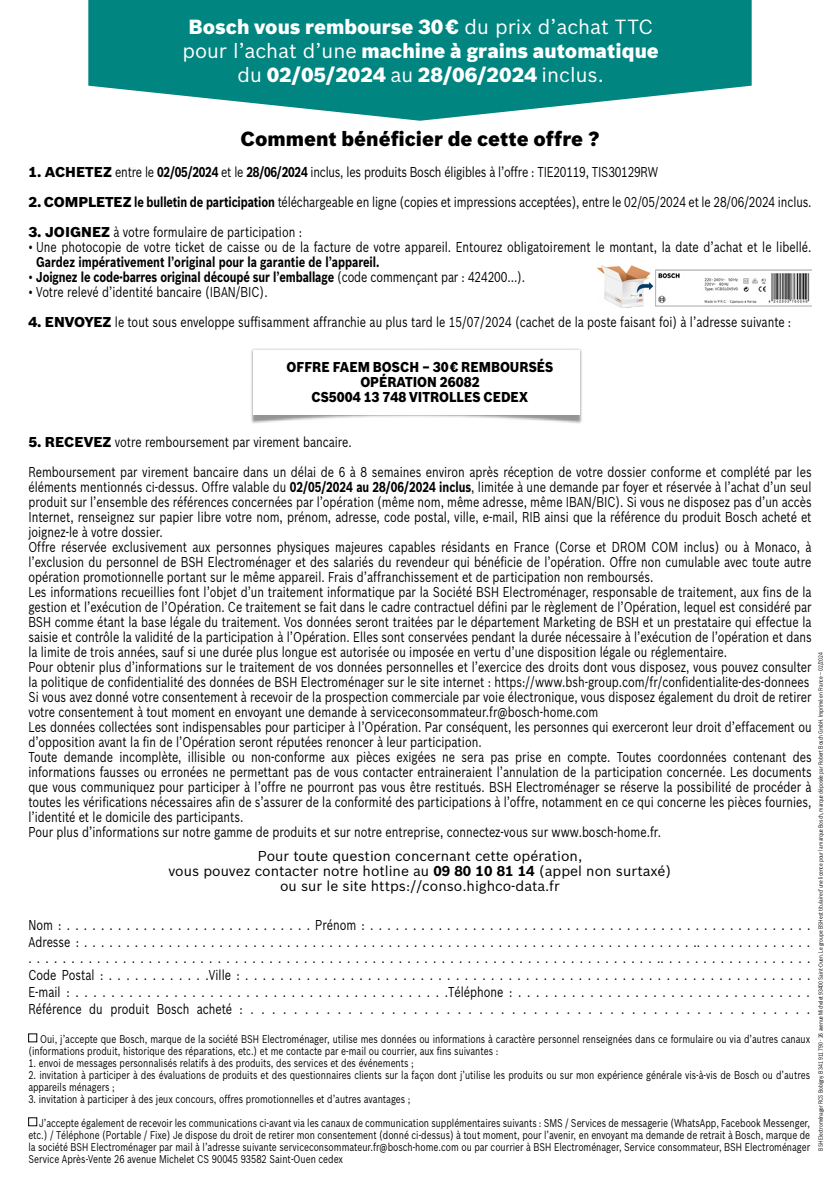
<style>
.page{position:relative;width:840px;height:1191px;background:#fff}
.page>*{position:absolute;margin:0;border:0;box-sizing:border-box;transform-origin:0 0}
.t1{font:900 20px/24px "Bosch Sans";color:#fff;text-align:center}
.t2{font:900 20px "Bosch Sans";color:#000}
.t3{font:14px/15px "Bosch Sans";color:#000;scale:.79 1}
.t4{font:14px/15px "Bosch Sans";color:#000;text-align:center}
.t5{font:700 14px "Bosch Sans";letter-spacing:-.005em;color:#000;scale:.79 1}
.t6{font:14px "Bosch Sans";letter-spacing:-.02em;color:#000;scale:.79 1}
.t7{font:900 14px/15px "Bosch Sans";color:#000;text-align:center;scale:.9 1}
.t8{font:11px/12px "Bosch Sans";color:#000;scale:.79 1}
.t9{font:6px "Bosch Sans";letter-spacing:-.02em;color:#000;scale:.79 1}
.s1{font-weight:400}
.s2{font-weight:900}
.s3{font-weight:700}
</style>
<div class="page">
<svg style="left:88px;top:0;width:663px;height:121px;background:#259693"></svg>
<img style="left:251px;top:348px;width:331px;height:75px">
<div style="left:253px;top:350px;width:326px;height:64px;background:#fff"></div>
<img style="left:597px;top:265px;width:214px;height:42px">
<div style="left:28px;top:1117px;width:9px;height:9px;border:1px solid #000"></div>
<div style="left:28px;top:1033px;width:9px;height:9px;border:1px solid #000"></div>
<h1 class="t1" style="left:182px;top:15px;width:478px">Bosch vous rembourse 30€ <span class="s1">du prix d’achat TTC pour l’achat d’une</span> machine à grains automatique <span class="s1">du</span> 02/05/2024 <span class="s1">au</span> 28/06/2024 <span class="s1">inclus.</span></h1>
<h1 class="t2" style="left:240px;top:126px;width:360px">Comment bénéficier de cette offre ?</h1>
<p class="t6" style="left:28px;top:163px;width:798px"><span class="s2">1. ACHETEZ</span> entre le <span class="s3">02/05/2024</span> et le <span class="s3">28/06/2024</span> inclus, les produits Bosch éligibles à l’offre : TIE20119, TIS30129RW</p>
<p class="t3" style="left:28px;top:194px;width:992px"><span class="s2">2. COMPLETEZ</span> <span class="s3">le bulletin de participation</span> téléchargeable en ligne (copies et impressions acceptées), entre le 02/05/2024 et le 28/06/2024 inclus.</p>
<p class="t3" style="left:28px;top:224px;width:348px"><span class="s2">3. JOIGNEZ</span> à votre formulaire de participation :</p>
<p class="t3" style="left:28px;top:239px;width:992px">• Une photocopie de votre ticket de caisse ou de la facture de votre appareil. Entourez obligatoirement le montant, la date d’achat et le libellé.</p>
<p class="t5" style="left:36px;top:253px;width:436px">Gardez impérativement l’original pour la garantie de l’appareil.</p>
<p class="t5" style="left:28px;top:268px;width:630px"><span class="s1">•</span> Joignez le code-barres original découpé sur l’emballage <span class="s1">(code commençant par : 424200…).</span></p>
<p class="t3" style="left:28px;top:284px;width:304px">• Votre relevé d’identité bancaire (IBAN/BIC).</p>
<p class="t3" style="left:28px;top:314px;width:966px"><span class="s2">4. ENVOYEZ</span> le tout sous enveloppe suffisamment affranchie au plus tard le 15/07/2024 (cachet de la poste faisant foi) à l’adresse suivante :</p>
<p class="t7" style="left:286px;top:359px;width:298px">OFFRE FAEM BOSCH – 30€ REMBOURSÉS<br>OPÉRATION 26082<br>CS5004 13 748 VITROLLES CEDEX</p>
<p class="t3" style="left:28px;top:427px;width:992px;line-height:30px"><span class="s2">5. RECEVEZ</span> votre remboursement par virement bancaire.<br>Remboursement par virement bancaire dans un délai de 6 à 8 semaines environ après réception de votre dossier conforme et complété par les</p>
<p class="t3" style="left:28px;top:479px;width:992px">éléments mentionnés ci-dessus. Offre valable du <span class="s3">02/05/2024 au 28/06/2024 inclus</span>, limitée à une demande par foyer et réservée à l’achat d’un seul produit sur l’ensemble des références concernées par l’opération (même nom, même adresse, même IBAN/BIC). Si vous ne disposez pas d’un accès Internet, renseignez sur papier libre votre nom, prénom, adresse, code postal, ville, e-mail, RIB ainsi que la référence du produit Bosch acheté et joignez-le à votre dossier.<br>Offre réservée exclusivement aux personnes physiques majeures capables résidants en France (Corse et DROM COM inclus) ou à Monaco, à l’exclusion du personnel de BSH Electroménager et des salariés du revendeur qui bénéficie de l’opération. Offre non cumulable avec toute autre opération promotionnelle portant sur le même appareil. Frais d’affranchissement et de participation non remboursés.<br>Les informations recueillies font l’objet d’un traitement informatique par la Société BSH Electroménager, responsable de traitement, aux fins de la gestion et l’exécution de l’Opération. Ce traitement se fait dans le cadre contractuel défini par le règlement de l’Opération, lequel est considéré par BSH comme étant la base légale du traitement. Vos données seront traitées par le département Marketing de BSH et un prestataire qui effectue la saisie et contrôle la validité de la participation à l’Opération. Elles sont conservées pendant la durée nécessaire à l’exécution de l’opération et dans la limite de trois années, sauf si une durée plus longue est autorisée ou imposée en vertu d’une disposition légale ou réglementaire.<br>Pour obtenir plus d’informations sur le traitement de vos données personnelles et l’exercice des droits dont vous disposez, vous pouvez consulter la politique de confidentialité des données de BSH Electroménager sur le site internet : https://www.bsh-group.com/fr/confidentialite-des-donnees Si vous avez donné votre consentement à recevoir de la prospection commerciale par voie électronique, vous disposez également du droit de retirer votre consentement à tout moment en envoyant une demande à serviceconsommateur.fr@bosch-home.com<br>Les données collectées sont indispensables pour participer à l’Opération. Par conséquent, les personnes qui exerceront leur droit d’effacement ou d’opposition avant la fin de l’Opération seront réputées renoncer à leur participation.<br>Toute demande incomplète, illisible ou non-conforme aux pièces exigées ne sera pas prise en compte. Toutes coordonnées contenant des informations fausses ou erronées ne permettant pas de vous contacter entraineraient l’annulation de la participation concernée. Les documents que vous communiquez pour participer à l’offre ne pourront pas vous être restitués. BSH Electroménager se réserve la possibilité de procéder à toutes les vérifications nécessaires afin de s’assurer de la conformité des participations à l’offre, notamment en ce qui concerne les pièces fournies, l’identité et le domicile des participants.<br>Pour plus d’informations sur notre gamme de produits et sur notre entreprise, connectez-vous sur www.bosch-home.fr.</p>
<p class="t4" style="left:168px;top:848px;width:504px">Pour toute question concernant cette opération,<br>vous pouvez contacter notre hotline au <span class="s3">09 80 10 81 14</span> (appel non surtaxé) ou sur le site https://conso.highco-data.fr</p>
<p class="t9" style="left:816px;top:1150px;width:632px;rotate:-90deg">BSH Electroménager RCS Bobigny B 341 911 790 - 26 avenue Michelet 93400 Saint-Ouen. Le groupe BSH est titulaire d’une licence pour la marque Bosch, marque déposée par Robert Bosch GmbH. Imprimé en France – 02/2024</p>
<p class="t3" style="left:28px;top:916px;width:991px;line-height:16.8px;text-align:justify">Nom : . . . . . . . . . . . . . . . . . . . . . . . . . . . . . Prénom : . . . . . . . . . . . . . . . . . . . . . . . . . . . . . . . . . . . . . . . . . . . . . . . . . . . .<br>Adresse : . . . . . . . . . . . . . . . . . . . . . . . . . . . . . . . . . . . . . . . . . . . . . . . . . . . . . . . . . . . . . . . . . . . . . . . . .. . . . . . . . . . . . . . . . . . . . . . . . . . . . . . . . . . . . . . . . . . . . . . . . . . . . . . . . . . . . . . . . . . . . . . . . . . . . . . . . . . . . . . . .. . . . . . . . . . . . . . . . . .<br>Code Postal : . . . . . . . . . . . .Ville : . . . . . . . . . . . . . . . . . . . . . . . . . . . . . . . . . . . . . . . . . . . . . . . . . . . . . . . . . . . . . . . . .<br>E-mail : . . . . . . . . . . . . . . . . . . . . . . . . . . . . . . . . . . . . . . . . . .Téléphone : . . . . . . . . . . . . . . . . . . . . . . . . . . . . . . . . .<br>Référence du produit Bosch acheté : . . . . . . . . . . . . . . . . . . . . . . . . . . . . . . . . . . . . . . . . . . . . . . . . . . . .</p>
<p class="t8" style="left:28px;top:1032px;width:990px;text-indent:12px">Oui, j’accepte que Bosch, marque de la société BSH Electroménager, utilise mes données ou informations à caractère personnel renseignées dans ce formulaire ou via d’autres canaux (informations produit, historique des réparations, etc.) et me contacte par e-mail ou courrier, aux fins suivantes :</p>
<p class="t8" style="left:28px;top:1056px;width:489px">1. envoi de messages personnalisés relatifs à des produits, des services et des événements ;</p>
<p class="t8" style="left:28px;top:1068px;width:990px">2. invitation à participer à des évaluations de produits et des questionnaires clients sur la façon dont j’utilise les produits ou sur mon expérience générale vis-à-vis de Bosch ou d’autres appareils ménagers ;</p>
<p class="t8" style="left:39px;top:1086px;width:976px;line-height:24px;text-indent:-11px">3. invitation à participer à des jeux concours, offres promotionnelles et d’autres avantages ;<br>J’accepte également de recevoir les communications ci-avant via les canaux de communication supplémentaires suivants : SMS / Services de messagerie (WhatsApp, Facebook Messenger,</p>
<p class="t8" style="left:28px;top:1128px;width:990px;text-align:justify">etc.) / Téléphone (Portable / Fixe) Je dispose du droit de retirer mon consentement (donné ci-dessus) à tout moment, pour l’avenir, en envoyant ma demande de retrait à Bosch, marque de la société BSH Electroménager par mail à l’adresse suivante serviceconsommateur.fr@bosch-home.com ou par courrier à BSH Electroménager, Service consommateur, BSH Electroménager Service Après-Vente 26 avenue Michelet CS 90045 93582 Saint-Ouen cedex</p>
</div>
